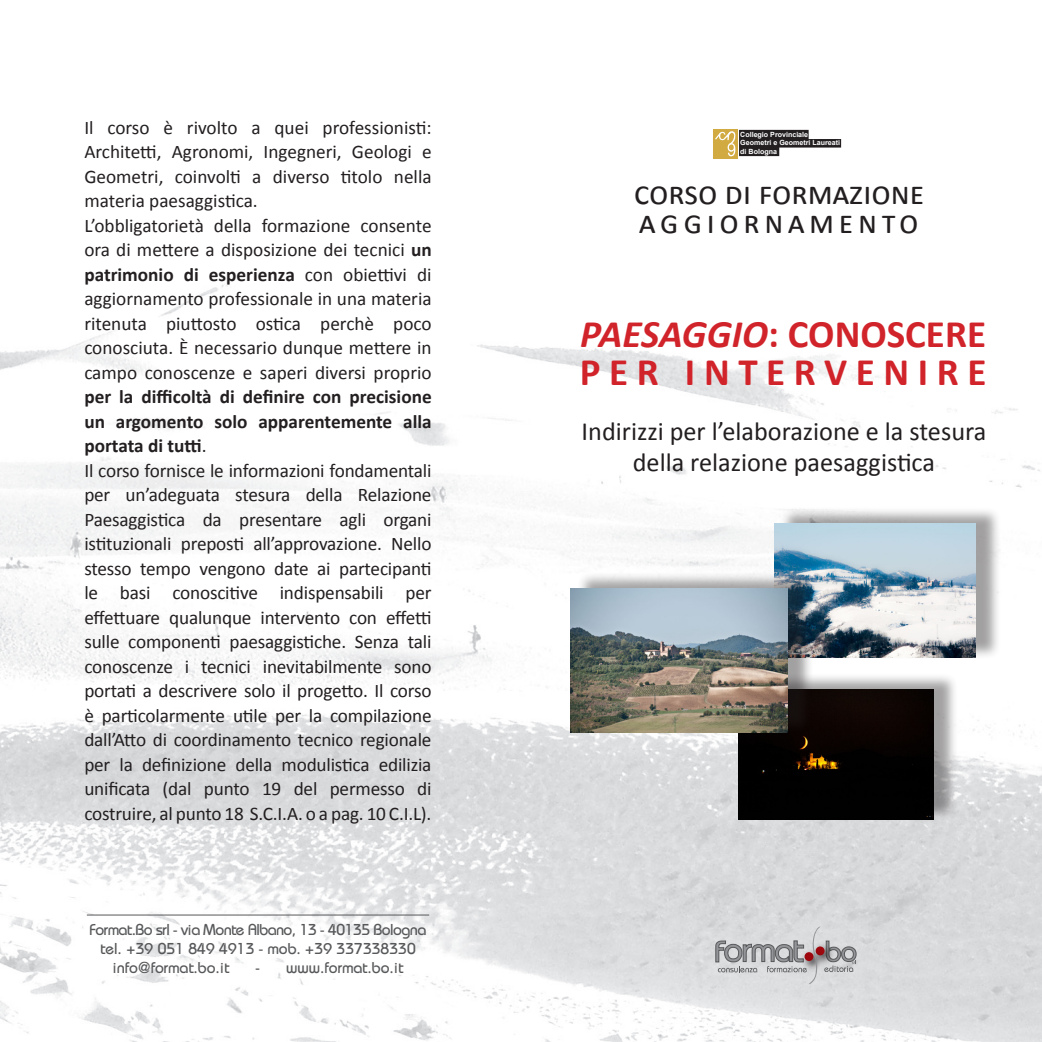
<style>
.page{position:relative;width:1042px;height:1042px;background:#fff}
.page>*{position:absolute;margin:0;border:0;box-sizing:border-box;transform-origin:0 0}
.t1{font:700 39.02px "Calibri";color:#d1232a}
.t2{font:700 39.02px "Calibri";letter-spacing:.22em;color:#d1232a}
.t3{font:33.25px "Calibri";color:#231f20}
.t4{font:33.25px "Calibri";letter-spacing:.14em;color:#231f20}
.t5{font:26.25px/31.5px "Calibri";color:#231f20;text-align:center}
.t6{font:19.25px/24.5px "Calibri";color:#231f20;text-align:justify}
.t7{font:15.75px "Bauhaus";color:#57585a}
.t8{font:15.75px "Bauhaus";letter-spacing:-.03em;color:#57585a}
.t9{font:700 7.17px "Arial";color:#fff}
.s1{font-weight:700}
.s2{font-style:italic}
</style>
<div class="page">
<img style="left:0;top:139px;width:1042px;height:903px">
<svg style="left:716px;top:926px;width:140px;height:58px;background:#c3c1c3"></svg>
<div style="left:744px;top:673px;width:214px;height:148px;background:#231f20;opacity:.42"></div>
<img style="left:738px;top:690px;width:195px;height:129px">
<div style="left:780px;top:507px;width:220px;height:153px;background:#231f20;opacity:.42"></div>
<img style="left:774px;top:523px;width:202px;height:134px">
<div style="left:577px;top:571px;width:236px;height:163px;background:#231f20;opacity:.42"></div>
<img style="left:570px;top:588px;width:218px;height:144px">
<hr style="left:87px;top:915px;width:342px;height:1px;background:#57585a">
<div style="left:713px;top:129px;width:24px;height:30px;background:#d2aa42"></div>
<svg style="left:715px;top:129px;width:126px;height:27px"></svg>
<p class="t6" style="left:84px;top:114px;width:349px">Il corso è rivolto a quei professionisti:<br>Architetti, Agronomi, Ingegneri, Geologi e Geometri, coinvolti a diverso titolo nella materia paesaggistica.</p>
<p class="t6" style="left:84px;top:212px;width:349px">L’obbligatorietà della formazione consente ora di mettere a disposizione dei tecnici <span class="s1">un patrimonio di esperienza</span> con obiettivi di aggiornamento professionale in una materia ritenuta piuttosto ostica perchè poco conosciuta. È necessario dunque mettere in campo conoscenze e saperi diversi proprio <span class="s1">per la difficoltà di definire con precisione un argomento solo apparentemente alla portata di tutti</span>.</p>
<p class="t6" style="left:84px;top:457px;width:349px">Il corso fornisce le informazioni fondamentali per un’adeguata stesura della Relazione Paesaggistica da presentare agli organi istituzionali preposti all’approvazione. Nello stesso tempo vengono date ai partecipanti le basi conoscitive indispensabili per effettuare qualunque intervento con effetti sulle componenti paesaggistiche. Senza tali conoscenze i tecnici inevitabilmente sono portati a descrivere solo il progetto. Il corso è particolarmente utile per la compilazione dall’Atto di coordinamento tecnico regionale per la definizione della modulistica edilizia unificata (dal punto 19 del permesso di costruire, al punto 18 S.C.I.A. o a pag. 10 C.I.L).</p>
<p class="t8" style="left:90px;top:920px;width:338px">Format.Bo srl - via Monte Albano, 13 - 40135 Bologna</p>
<p class="t7" style="left:100px;top:939px;width:317px">tel. +39 051 849 4913 - mob. +39 337338330</p>
<p class="t7" style="left:113px;top:957px;width:118px">info@format.bo.it</p>
<p class="t7" style="left:256px;top:957px;width:149px">- www.format.bo.it</p>
<p class="t9" style="left:740px;top:130px;width:69px">Collegio Provinciale</p>
<p class="t9" style="left:740px;top:138px;width:101px">Geometri e Geometri Laureati</p>
<p class="t9" style="left:740px;top:147px;width:38px">di Bologna</p>
<p class="t3" style="left:634px;top:172px;width:292px">corso di formazione</p>
<p class="t4" style="left:639px;top:202px;width:281px">aggiornamento</p>
<p class="t1" style="left:580px;top:310px;width:407px"><span class="s2">PAESAGGIO</span>: CONOSCERE</p>
<p class="t2" style="left:580px;top:348px;width:408px">PER INTERVENIRE</p>
<p class="t5" style="left:581px;top:414px;width:406px">Indirizzi per l’elaborazione e la stesura della relazione paesaggistica</p>
</div>
